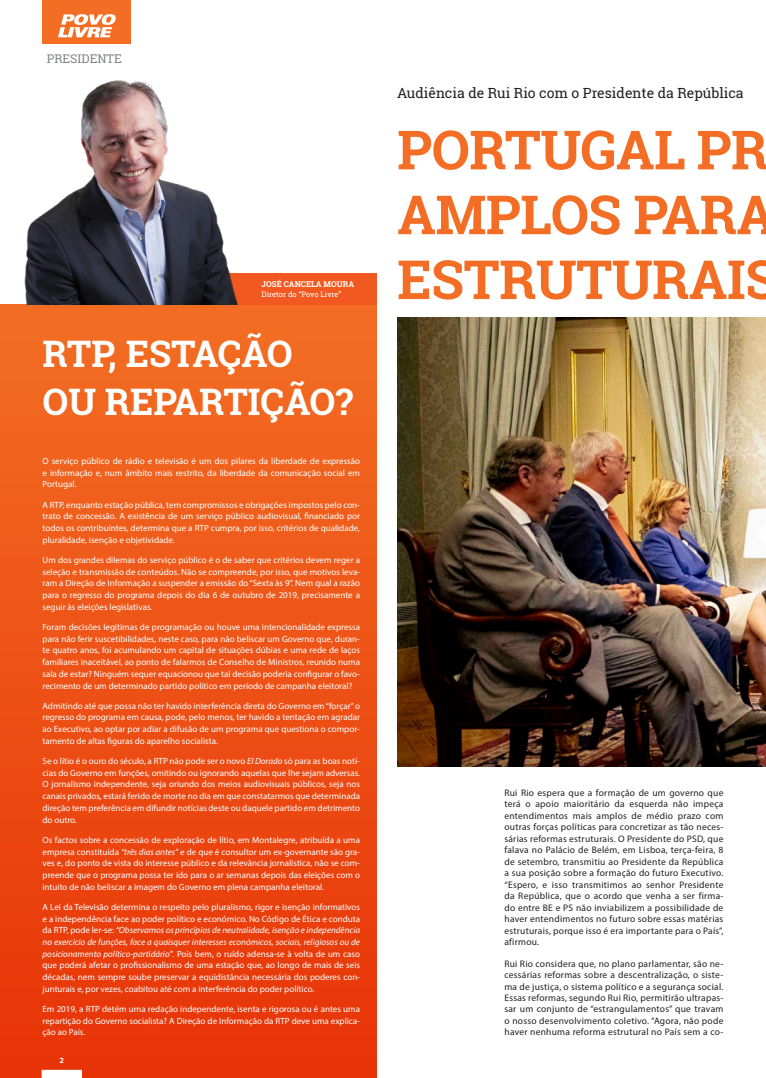
<style>
.page{position:relative;width:766px;height:1078px;background:#fff}
.page>*{position:absolute;margin:0;border:0;box-sizing:border-box;transform-origin:0 0}
.n_texto{font:700 54px/64.8px "Roboto Slab";letter-spacing:-.01em;color:#f36e24}
.n_texto-2{font:700 36.5px "Roboto Slab";color:#fff}
.Normal__Web{font:14px "Roboto Slab";color:#231f20}
.topos{font:12px "Roboto Slab";color:#808285}
.PL_new_texto{font:9.5px/11.5px "Myriad Pro";letter-spacing:.025em;color:#231f20;text-align:justify}
.t1{font:9px/11.7px "Myriad Pro";color:#fff;text-align:justify}
.t2{font:700 8px "Roboto Slab";color:#fff}
.t3{font:700 8px "Myriad Pro";color:#fff}
.t4{font:7.5px "Roboto Slab";color:#fff}
.s1{font-style:italic}
</style>
<div class="page">
<div style="left:0;top:304px;width:377px;height:773px;background:linear-gradient(to bottom,#f36e24,#e73307)"></div>
<div style="left:42px;top:1069px;width:39px;height:8px;background:#fff"></div>
<div style="left:42px;top:1069px;width:40px;height:8px;border:1px solid #fff"></div>
<div style="left:43px;top:0;width:88px;height:44px;background:#f36e24"></div>
<svg style="left:58px;top:14px;width:58px;height:23px"></svg>
<div style="left:163px;top:273px;width:214px;height:31px;background:#f15921"></div>
<img style="left:24px;top:80px;width:214px;height:224px">
<img style="left:397px;top:317px;width:368px;height:449px">
<p class="topos" style="left:47px;top:51px;width:76px">PRESIDENTE</p>
<p class="t2" style="left:261px;top:278px;width:94px">JOSÉ CANCELA MOURA</p>
<p class="t4" style="left:261px;top:289px;width:81px">Diretor do “Povo Livre”</p>
<p class="n_texto-2" style="left:43px;top:328px;width:251px">RTP, ESTAÇÃO</p>
<p class="n_texto-2" style="left:43px;top:377px;width:312px">OU REPARTIÇÃO?</p>
<p class="t1" style="left:43px;top:455px;width:319px">O serviço público de rádio e televisão é um dos pilares da liberdade de expressão e informação e, num âmbito mais restrito, da liberdade da comunicação social em Portugal.</p>
<p class="t1" style="left:43px;top:498px;width:319px">A RTP, enquanto estação pública, tem compromissos e obrigações impostos pelo con&shy;trato de concessão. A existência de um serviço público audiovisual, financiado por todos os contribuintes, determina que a RTP cumpra, por isso, critérios de qualidade, pluralidade, isenção e objetividade.</p>
<p class="t1" style="left:43px;top:553px;width:319px">Um dos grandes dilemas do serviço público é o de saber que critérios devem reger a seleção e transmissão de conteúdos. Não se compreende, por isso, que motivos leva&shy;ram a Direção de Informação a suspender a emissão do “Sexta às 9”. Nem qual a razão para o regresso do programa depois do dia 6 de outubro de 2019, precisamente a seguir às eleições legislativas.</p>
<p class="t1" style="left:43px;top:620px;width:319px">Foram decisões legítimas de programação ou houve uma intencionalidade expressa para não ferir suscetibilidades, neste caso, para não beliscar um Governo que, duran&shy;te quatro anos, foi acumulando um capital de situações dúbias e uma rede de laços familiares inaceitável, ao ponto de falarmos de Conselho de Ministros, reunido numa sala de estar? Ninguém sequer equacionou que tal decisão poderia configurar o favo&shy;recimento de um determinado partido político em período de campanha eleitoral?</p>
<p class="t1" style="left:43px;top:699px;width:319px">Admitindo até que possa não ter havido interferência direta do Governo em “forçar” o regresso do programa em causa, pode, pelo menos, ter havido a tentação em agradar ao Executivo, ao optar por adiar a difusão de um programa que questiona o compor&shy;tamento de altas figuras do aparelho socialista.</p>
<p class="t1" style="left:43px;top:754px;width:319px">Se o lítio é o ouro do século, a RTP não pode ser o novo <span class="s1">El Dorado</span> só para as boas notí&shy;cias do Governo em funções, omitindo ou ignorando aquelas que lhe sejam adversas.<br>O jornalismo independente, seja oriundo dos meios audiovisuais públicos, seja nos canais privados, estará ferido de morte no dia em que constatarmos que determinada direção tem preferência em difundir notícias deste ou daquele partido em detrimento do outro.</p>
<p class="t1" style="left:43px;top:833px;width:319px">Os factos sobre a concessão de exploração de lítio, em Montalegre, atribuída a uma empresa constituída <span class="s1">“três dias antes”</span> e de que é consultor um ex-governante são gra&shy;ves e, do ponto de vista do interesse público e da relevância jornalística, não se com&shy;preende que o programa possa ter ido para o ar semanas depois das eleições com o intuito de não beliscar a imagem do Governo em plena campanha eleitoral.</p>
<p class="t1" style="left:43px;top:900px;width:319px">A Lei da Televisão determina o respeito pelo pluralismo, rigor e isenção informativos e a independência face ao poder político e económico. No Código de Ética e conduta da RTP, pode ler-se: <span class="s1">“Observamos os princípios de neutralidade, isenção e independência no exercício de funções, face a quaisquer interesses económicos, sociais, religiosos ou de posicionamento político-partidário”</span>. Pois bem, o ruído adensa-se à volta de um caso que poderá afetar o profissionalismo de uma estação que, ao longo de mais de seis décadas, nem sempre soube preservar a equidistância necessária dos poderes con&shy;junturais e, por vezes, coabitou até com a interferência do poder político.</p>
<p class="t1" style="left:43px;top:1002px;width:319px">Em 2019, a RTP detém uma redação independente, isenta e rigorosa ou é antes uma repartição do Governo socialista? A Direção de Informação da RTP deve uma explica&shy;ção ao País.</p>
<p class="t3" style="left:60px;top:1054px;width:6px">2</p>
<p class="Normal__Web" style="left:397px;top:83px;width:348px">Audiência de Rui Rio com o Presidente da República</p>
<p class="n_texto" style="left:397px;top:117px;width:382px">PORTUGAL PR<br>AMPLOS PARA<br>ESTRUTURAIS</p>
<p class="PL_new_texto" style="left:504px;top:786px;width:220px">Rui Rio espera que a formação de um governo que terá o apoio maioritário da esquerda não impeça entendimentos mais amplos de médio prazo com outras forças políticas para concretizar as tão neces&shy;sárias reformas estruturais. O Presidente do PSD, que falava no Palácio de Belém, em Lisboa, terça-feira, 8 de setembro, transmitiu ao Presidente da República a sua posição sobre a formação do futuro Executivo. “Espero, e isso transmitimos ao senhor Presidente da República, que o acordo que venha a ser firma&shy;do entre BE e PS não inviabilizem a possibilidade de haver entendimentos no futuro sobre essas matérias estruturais, porque isso é era importante para o País”, afirmou.</p>
<p class="PL_new_texto" style="left:504px;top:957px;width:220px">Rui Rio considera que, no plano parlamentar, são ne&shy;cessárias reformas sobre a descentralização, o siste&shy;ma de justiça, o sistema político e a segurança social.<br>Essas reformas, segundo Rui Rio, permitirão ultrapas&shy;sar um conjunto de “estrangulamentos” que travam o nosso desenvolvimento coletivo. “Agora, não pode haver nenhuma reforma estrutural no País sem a co-</p>
</div>
